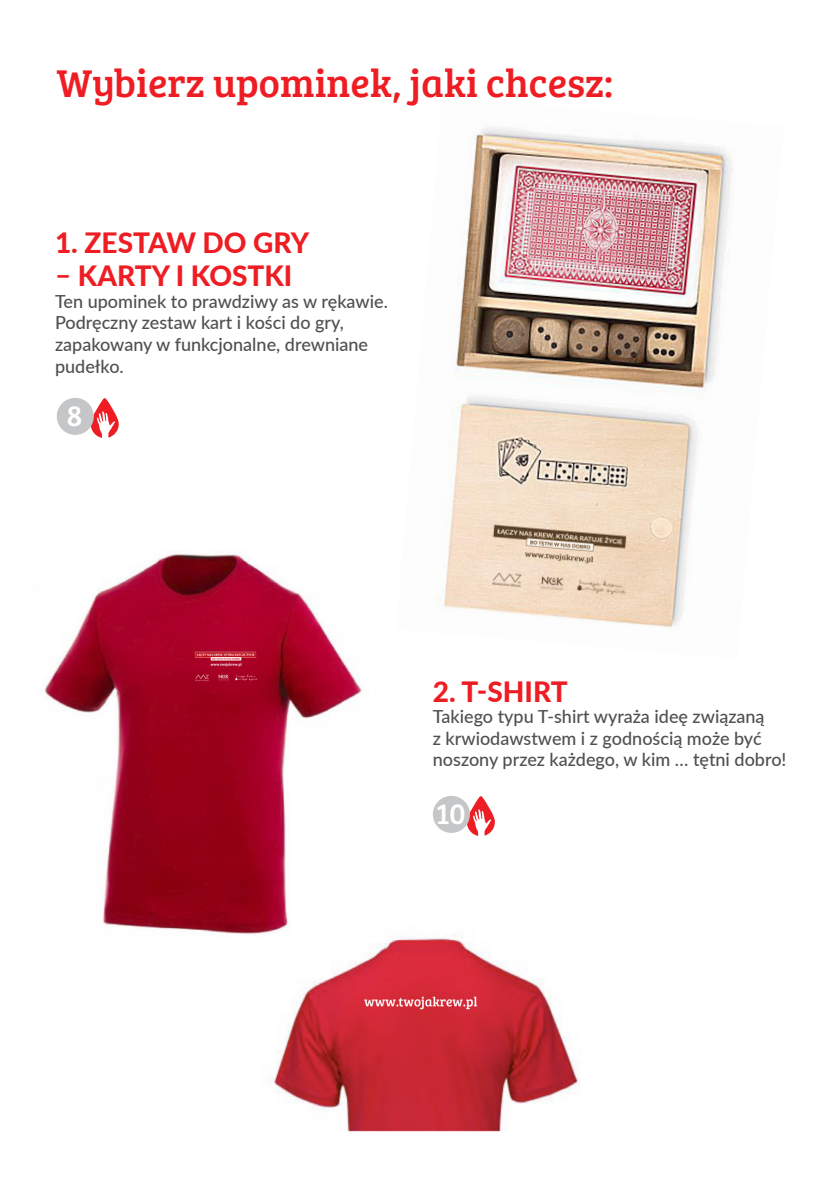
<style>
.page{position:relative;width:840px;height:1191px;background:#fff}
.page>*{position:absolute;margin:0;border:0;box-sizing:border-box;transform-origin:0 0}
.t1{font:40px "Bree Serif";color:#ee1d23}
.t2{font:30px "Bree Serif";color:#fff}
.t3{font:800 28px "Lato";color:#ee1d23}
.t4{font:500 18px/21.6px "Lato";color:#4e4f50}
</style>
<div class="page">
<img style="left:44px;top:554px;width:535px;height:578px">
<img style="left:395px;top:127px;width:338px;height:532px">
<svg style="left:91px;top:398px;width:28px;height:40px"></svg>
<div style="left:57px;top:398px;width:37px;height:37px;background:#c5c6c8;border-radius:50%"></div>
<svg style="left:466px;top:796px;width:28px;height:40px"></svg>
<div style="left:432px;top:796px;width:37px;height:37px;background:#c5c6c8;border-radius:50%"></div>
<h1 class="t1" style="left:57px;top:54px;width:557px">Wybierz upominek, jaki chcesz:</h1>
<h3 class="t3" style="left:55px;top:221px;width:255px">1. ZESTAW DO GRY</h3>
<h3 class="t3" style="left:55px;top:255px;width:239px">– KARTY I KOSTKI</h3>
<p class="t4" style="left:55px;top:290px;width:334px">Ten upominek to prawdziwy as w rękawie.<br>Podręczny zestaw kart i kości do gry, zapakowany w funkcjonalne, drewniane pudełko.</p>
<h2 class="t2" style="left:66px;top:394px;width:18px">8</h2>
<h3 class="t3" style="left:432px;top:670px;width:136px">2. T-SHIRT</h3>
<p class="t4" style="left:432px;top:705px;width:355px">Takiego typu T-shirt wyraża ideę związaną<br>z krwiodawstwem i z godnością może być noszony przez każdego, w kim … tętni dobro!</p>
<h2 class="t2" style="left:435px;top:792px;width:31px">10</h2>
</div>
